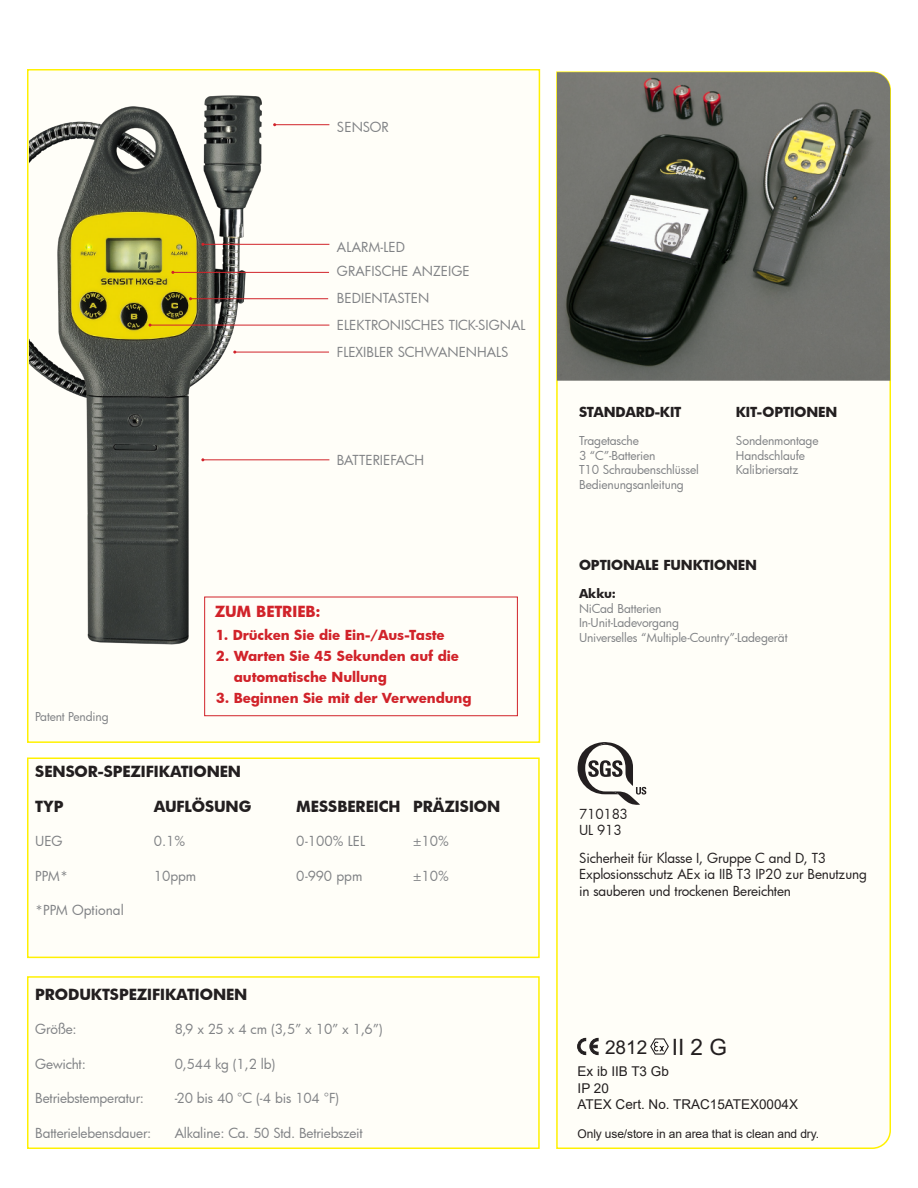
<style>
.page{position:relative;width:918px;height:1188px;background:#fff}
.page>*{position:absolute;margin:0;border:0;box-sizing:border-box;transform-origin:0 0}
.t1{font:19.05px "Arial";color:#231f20}
.t2{font:700 15px "Futura";letter-spacing:-.01em;color:#231f20}
.t3{font:700 15px "Futura";letter-spacing:-.01em;color:#d1232a}
.t4{font:13.5px/27px "Futura";letter-spacing:-.01em;color:#808285}
.t5{font:13.5px/16.2px "Futura";letter-spacing:-.01em;color:#231f20}
.t6{font:700 13.5px/21px "Futura";letter-spacing:-.01em;color:#d1232a}
.t7{font:700 13.5px "Futura";letter-spacing:-.01em;color:#231f20}
.t8{font:13.5px/16.2px "Arial";color:#231f20}
.t9{font:12px/14.4px "Futura";letter-spacing:-.01em;color:#808285}
.t10{font:12px "Arial";letter-spacing:-.01em;color:#231f20}
.t11{font:700 12px "Futura";color:#231f20}
.s1{font-size:22.65px}
</style>
<div class="page">
<svg style="left:556px;top:71px;width:335px;height:1078px"></svg>
<img style="left:557px;top:72px;width:333px;height:309px">
<div style="left:28px;top:977px;width:511px;height:171px;background:#fffef8"></div>
<div style="left:27px;top:976px;width:513px;height:173px;border:2px solid #fff101"></div>
<div style="left:28px;top:758px;width:511px;height:199px;background:#fffef8"></div>
<div style="left:27px;top:758px;width:513px;height:200px;border:2px solid #fff101"></div>
<div style="left:28px;top:70px;width:511px;height:672px;background:#fffef8"></div>
<div style="left:27px;top:69px;width:513px;height:674px;border:2px solid #fff101"></div>
<img style="left:30px;top:95px;width:283px;height:550px">
<hr style="left:275px;top:124px;width:54px;height:1px;background:#d1232a">
<hr style="left:203px;top:244px;width:126px;height:1px;background:#d1232a">
<hr style="left:191px;top:298px;width:137px;height:1px;background:#d1232a">
<hr style="left:203px;top:459px;width:126px;height:1px;background:#d1232a">
<hr style="left:235px;top:352px;width:94px;height:1px;background:#d1232a">
<hr style="left:173px;top:272px;width:156px;height:1px;background:#d1232a">
<hr style="left:150px;top:325px;width:179px;height:1px;background:#d1232a">
<div style="left:204px;top:597px;width:314px;height:119px;border:1px solid #d1232a"></div>
<svg style="left:578px;top:1038px;width:20px;height:17px"></svg>
<svg style="left:649px;top:1038px;width:21px;height:17px"></svg>
<svg style="left:578px;top:742px;width:68px;height:63px"></svg>
<p class="t4" style="left:337px;top:113px;width:53px">SENSOR</p>
<p class="t4" style="left:337px;top:235px;width:134px;line-height:24px">ALARM-LED<br>GRAFISCHE ANZEIGE</p>
<p class="t4" style="left:337px;top:284px;width:190px">BEDIENTASTEN<br>ELEKTRONISCHES TICK-SIGNAL<br>FLEXIBLER SCHWANENHALS</p>
<p class="t4" style="left:337px;top:446px;width:89px">BATTERIEFACH</p>
<p class="t3" style="left:215px;top:601px;width:107px">ZUM BETRIEB:</p>
<p class="t9" style="left:35px;top:709px;width:75px">Patent Pending</p>
<p class="t6" style="left:216px;top:624px;width:231px">1. Drücken Sie die Ein-/Aus-Taste</p>
<p class="t6" style="left:234px;top:645px;width:227px;text-indent:-18px">2. Warten Sie 45 Sekunden auf die automatische Nullung</p>
<p class="t6" style="left:216px;top:687px;width:257px">3. Beginnen Sie mit der Verwendung</p>
<p class="t2" style="left:35px;top:761px;width:207px">SENSOR-SPEZIFIKATIONEN</p>
<p class="t2" style="left:35px;top:795px;width:30px">TYP</p>
<p class="t2" style="left:154px;top:795px;width:99px">AUFLÖSUNG</p>
<p class="t2" style="left:296px;top:795px;width:206px">MESSBEREICH PRÄZISION</p>
<p class="t4" style="left:35px;top:827px;width:29px">UEG</p>
<p class="t4" style="left:154px;top:827px;width:33px">0.1%</p>
<p class="t4" style="left:296px;top:827px;width:70px">0-100% LEL</p>
<p class="t4" style="left:413px;top:827px;width:37px">±10%</p>
<p class="t4" style="left:35px;top:862px;width:34px">PPM*</p>
<p class="t4" style="left:154px;top:862px;width:44px">10ppm</p>
<p class="t4" style="left:296px;top:862px;width:68px">0-990 ppm</p>
<p class="t4" style="left:413px;top:862px;width:37px">±10%</p>
<p class="t4" style="left:35px;top:896px;width:90px">*PPM Optional</p>
<p class="t2" style="left:35px;top:984px;width:214px">PRODUKTSPEZIFIKATIONEN</p>
<p class="t4" style="left:35px;top:1016px;width:43px">Größe:</p>
<p class="t4" style="left:175px;top:1016px;width:209px">8,9 x 25 x 4 cm (3,5” x 10” x 1,6”)</p>
<p class="t4" style="left:35px;top:1050px;width:52px">Gewicht:</p>
<p class="t4" style="left:175px;top:1050px;width:102px">0,544 kg (1,2 lb)</p>
<p class="t4" style="left:35px;top:1085px;width:110px">Betriebstemperatur:</p>
<p class="t4" style="left:175px;top:1085px;width:166px">-20 bis 40 °C (-4 bis 104 °F)</p>
<p class="t4" style="left:35px;top:1119px;width:117px">Batterielebensdauer:</p>
<p class="t4" style="left:175px;top:1119px;width:190px">Alkaline: Ca. 50 Std. Betriebszeit</p>
<p class="t7" style="left:579px;top:402px;width:104px">STANDARD-KIT</p>
<p class="t9" style="left:579px;top:434px;width:121px">Tragetasche<br>3 “C”-Batterien<br>T10 Schraubenschlüssel<br>Bedienungsanleitung</p>
<p class="t7" style="left:736px;top:402px;width:103px">KIT-OPTIONEN</p>
<p class="t9" style="left:736px;top:434px;width:84px">Sondenmontage<br>Handschlaufe<br>Kalibriersatz</p>
<p class="t7" style="left:579px;top:555px;width:180px">OPTIONALE FUNKTIONEN</p>
<p class="t11" style="left:579px;top:585px;width:39px">Akku:</p>
<p class="t9" style="left:579px;top:601px;width:210px">NiCad Batterien<br>In-Unit-Ladevorgang<br>Universelles “Multiple-Country”-Ladegerät</p>
<p class="t5" style="left:579px;top:806px;width:50px">710183<br>UL 913</p>
<p class="t5" style="left:579px;top:850px;width:289px">Sicherheit für Klasse I, Gruppe C and D, T3<br>Explosionsschutz AEx ia IIB T3 IP20 zur Benutzung in sauberen und trockenen Bereichten</p>
<h1 class="t1" style="left:605px;top:1034px;width:124px">2812 <span class="s1">II 2 G</span></h1>
<p class="t8" style="left:578px;top:1063px;width:222px">Ex ib IIB T3 Gb<br>IP 20<br>ATEX Cert. No. TRAC15ATEX0004X</p>
<p class="t10" style="left:578px;top:1125px;width:243px">Only use/store in an area that is clean and dry.</p>
</div>
